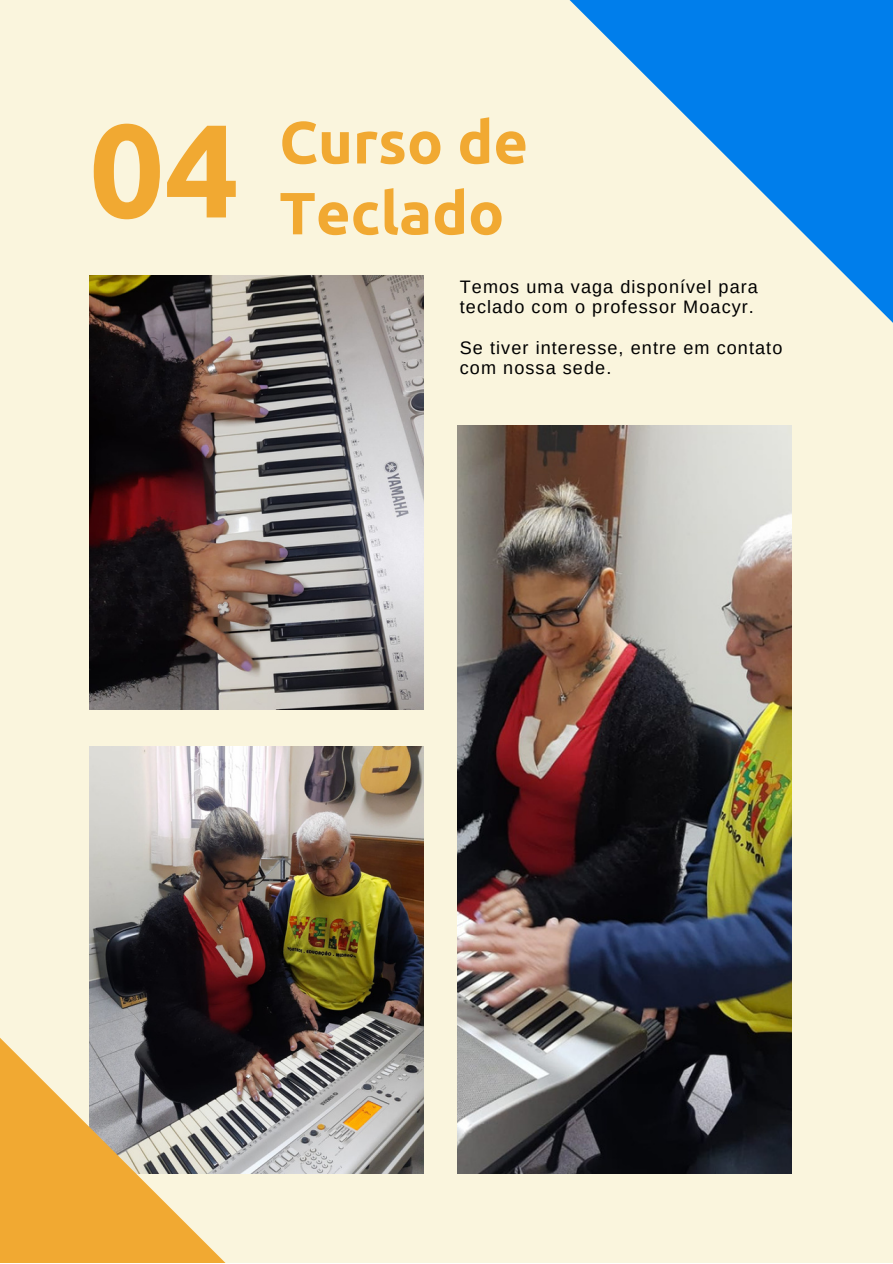
<style>
.page{position:relative;width:893px;height:1264px;background:#fff}
.page>*{position:absolute;margin:0;border:0;box-sizing:border-box;transform-origin:0 0}
.t1{font:700 132.3px "Ubuntu";color:#f1a932}
.t2{font:700 59.55px "Ubuntu";color:#f1a932}
.t3{font:18px/20.4px "Arimo";letter-spacing:.06em;color:#000}
</style>
<div class="page">
<div style="left:0;top:0;width:892px;height:1262px;background:#faf5dd"></div>
<svg style="left:569px;top:0;width:323px;height:322px"></svg>
<img style="left:89px;top:746px;width:334px;height:109px">
<img style="left:0;top:855px;width:549px;height:407px">
<img style="left:457px;top:425px;width:334px;height:748px">
<img style="left:89px;top:276px;width:334px;height:434px">
<h1 class="t1" style="left:89px;top:94px;width:152px">04</h1>
<h2 class="t2" style="left:279px;top:108px;width:250px">Curso de</h2>
<h2 class="t2" style="left:279px;top:179px;width:226px">Teclado</h2>
<p class="t3" style="left:460px;top:276px;width:299px">Temos uma vaga disponível para teclado com o professor Moacyr.</p>
<p class="t3" style="left:460px;top:337px;width:324px">Se tiver interesse, entre em contato com nossa sede.</p>
</div>
